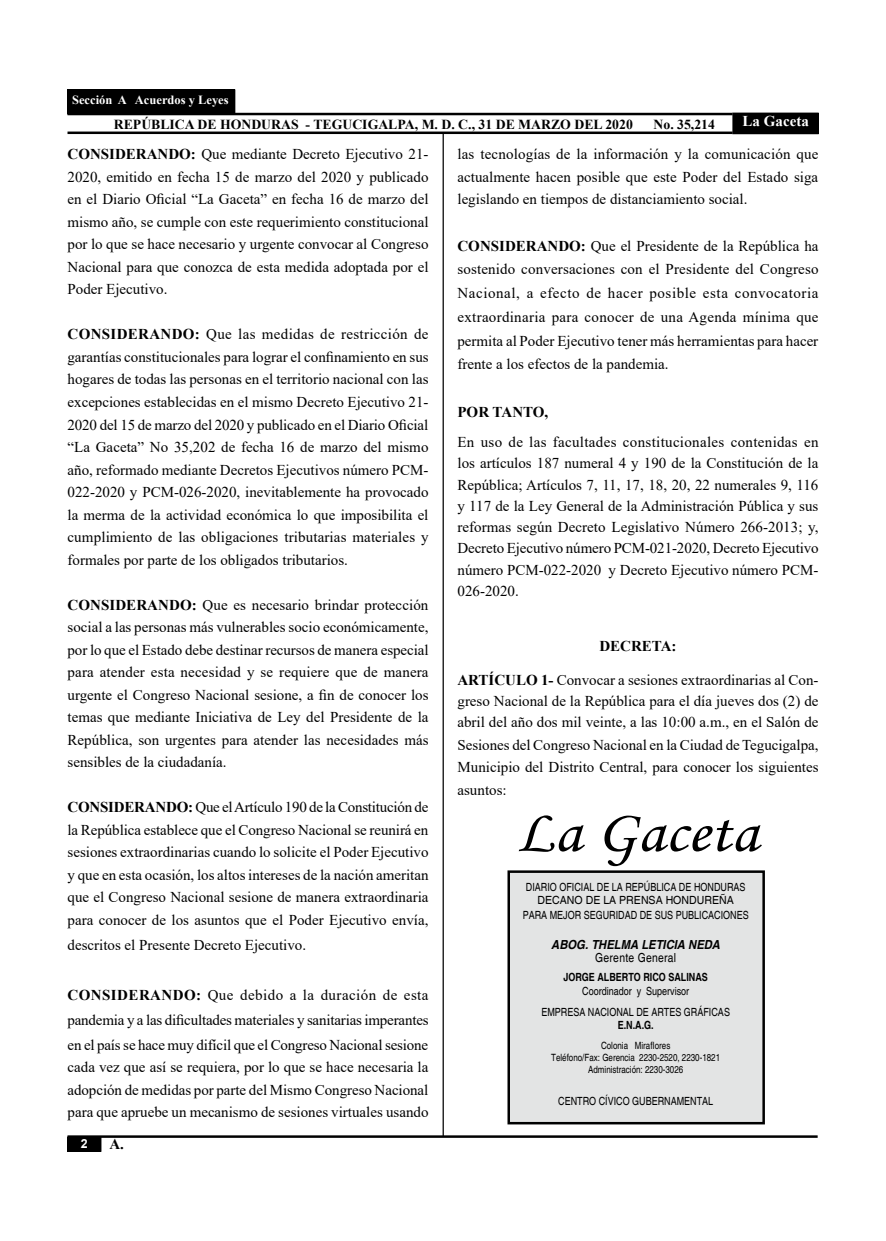
<style>
.page{position:relative;width:886px;height:1241px;background:#fff}
.page>*{position:absolute;margin:0;border:0;box-sizing:border-box;transform-origin:0 0}
.t1{font:60px "Monotype Corsiva";color:#000;scale:1.1 1}
.t2{font:15px/22.5px "Times New Roman";color:#000;text-align:justify}
.t3{font:700 15px "Times New Roman";color:#000}
.t4{font:700 15px "Times New Roman";color:#fff}
.t5{font:700 13.75px "Times New Roman";color:#000}
.t6{font:700 12.5px "Times New Roman";color:#fff}
.t7{font:italic 700 12.5px "Helvetica";color:#000;scale:.9 1}
.t8{font:12.5px "Helvetica";letter-spacing:.025em;color:#000;scale:.83 1}
.t9{font:700 12.5px "Arial";color:#fff}
.t10{font:11.25px/13.5px "Helvetica";color:#000;text-align:center;scale:.8 1}
.t11{font:700 11.25px "Helvetica";color:#000;scale:.8 1}
.t12{font:10px/12px "Helvetica";color:#000;text-align:center;scale:.8 1}
.s1{font-weight:700}
</style>
<div class="page">
<div style="left:68px;top:1136px;width:33px;height:15px;background:#000"></div>
<div style="left:733px;top:113px;width:85px;height:21px;background:#000"></div>
<hr style="left:68px;top:131px;width:664px;height:3px;background:#000">
<hr style="left:68px;top:113px;width:664px;height:2px;background:#000">
<hr style="left:68px;top:1135px;width:750px;height:2px;background:#000">
<div style="left:68px;top:90px;width:167px;height:24px;background:#000"></div>
<hr style="left:442px;top:133px;width:2px;height:1002px;background:#000">
<div style="left:509px;top:871px;width:255px;height:251px;background:#e3e4e4"></div>
<div style="left:507px;top:870px;width:258px;height:254px;border:2px solid #000"></div>
<p class="t6" style="left:72px;top:91px;width:158px">Sección A Acuerdos y Leyes</p>
<p class="t5" style="left:114px;top:114px;width:520px">REPÚBLICA DE HONDURAS - TEGUCIGALPA, M. D. C., 31 DE MARZO DEL 2020</p>
<p class="t5" style="left:653px;top:114px;width:63px">No. 35,214</p>
<p class="t4" style="left:742px;top:110px;width:68px">La Gaceta</p>
<p class="t2" style="left:68px;top:142px;width:362px"><span class="s1">CONSIDERANDO:</span> Que mediante Decreto Ejecutivo 21- 2020, emitido en fecha 15 de marzo del 2020 y publicado en el Diario Oficial “La Gaceta” en fecha 16 de marzo del mismo año, se cumple con este requerimiento constitucional por lo que se hace necesario y urgente convocar al Congreso Nacional para que conozca de esta medida adoptada por el Poder Ejecutivo.</p>
<p class="t2" style="left:68px;top:322px;width:363px"><span class="s1">CONSIDERANDO:</span> Que las medidas de restricción de garantías constitucionales para lograr el confinamiento en sus hogares de todas las personas en el territorio nacional con las excepciones establecidas en el mismo Decreto Ejecutivo 21- 2020 del 15 de marzo del 2020 y publicado en el Diario Oficial “La Gaceta” No 35,202 de fecha 16 de marzo del mismo año, reformado mediante Decretos Ejecutivos número PCM-022-2020 y PCM-026-2020, inevitablemente ha provocado la merma de la actividad económica lo que imposibilita el cumplimiento de las obligaciones tributarias materiales y formales por parte de los obligados tributarios.</p>
<p class="t2" style="left:68px;top:592px;width:363px"><span class="s1">CONSIDERANDO:</span> Que es necesario brindar protección social a las personas más vulnerables socio económicamente, por lo que el Estado debe destinar recursos de manera especial para atender esta necesidad y se requiere que de manera urgente el Congreso Nacional sesione, a fin de conocer los temas que mediante Iniciativa de Ley del Presidente de la República, son urgentes para atender las necesidades más sensibles de la ciudadanía.</p>
<p class="t2" style="left:68px;top:795px;width:363px"><span class="s1">CONSIDERANDO:</span> Que el Artículo 190 de la Constitución de la República establece que el Congreso Nacional se reunirá en sesiones extraordinarias cuando lo solicite el Poder Ejecutivo y que en esta ocasión, los altos intereses de la nación ameritan que el Congreso Nacional sesione de manera extraordinaria para conocer de los asuntos que el Poder Ejecutivo envía,</p>
<p class="t2" style="left:68px;top:932px;width:240px">descritos el Presente Decreto Ejecutivo.</p>
<p class="t2" style="left:68px;top:981px;width:363px;line-height:25px"><span class="s1">CONSIDERANDO:</span> Que debido a la duración de esta pandemia y a las dificultades materiales y sanitarias imperantes en el país se hace muy difícil que el Congreso Nacional sesione</p>
<p class="t2" style="left:68px;top:1055px;width:362px">cada vez que así se requiera, por lo que se hace necesaria la adopción de medidas por parte del Mismo Congreso Nacional para que apruebe un mecanismo de sesiones virtuales usando</p>
<p class="t9" style="left:81px;top:1134px;width:8px">2</p>
<p class="t3" style="left:109px;top:1133px;width:16px">A.</p>
<p class="t2" style="left:457px;top:142px;width:362px">las tecnologías de la información y la comunicación que actualmente hacen posible que este Poder del Estado siga legislando en tiempos de distanciamiento social.</p>
<p class="t2" style="left:457px;top:233px;width:363px;line-height:23.8px"><span class="s1">CONSIDERANDO:</span> Que el Presidente de la República ha sostenido conversaciones con el Presidente del Congreso Nacional, a efecto de hacer posible esta convocatoria extraordinaria para conocer de una Agenda mínima que permita al Poder Ejecutivo tener más herramientas para hacer frente a los efectos de la pandemia.</p>
<p class="t3" style="left:457px;top:401px;width:92px">POR TANTO,</p>
<p class="t2" style="left:457px;top:431px;width:363px;line-height:21.2px">En uso de las facultades constitucionales contenidas en los artículos 187 numeral 4 y 190 de la Constitución de la República; Artículos 7, 11, 17, 18, 20, 22 numerales 9, 116 y 117 de la Ley General de la Administración Pública y sus reformas según Decreto Legislativo Número 266-2013; y, Decreto Ejecutivo número PCM-021-2020, Decreto Ejecutivo número PCM-022-2020 y Decreto Ejecutivo número PCM-026-2020.</p>
<p class="t3" style="left:599px;top:635px;width:79px">DECRETA:</p>
<p class="t2" style="left:457px;top:668px;width:362px;line-height:22px"><span class="s1">ARTÍCULO 1-</span> Convocar a sesiones extraordinarias al Con&shy;greso Nacional de la República para el día jueves dos (2) de abril del año dos mil veinte, a las 10:00 a.m., en el Salón de Sesiones del Congreso Nacional en la Ciudad de Tegucigalpa, Municipio del Distrito Central, para conocer los siguientes asuntos:</p>
<h1 class="t1" style="left:515px;top:795px;width:222px">La Gaceta</h1>
<p class="t10" style="left:526px;top:880px;width:276px">DIARIO OFICIAL DE LA REPÚBLICA DE HONDURAS<br>DECANO DE LA PRENSA HONDUREÑA</p>
<p class="t10" style="left:523px;top:908px;width:284px">PARA MEJOR SEGURIDAD DE SUS PUBLICACIONES</p>
<p class="t7" style="left:551px;top:936px;width:189px">ABOG. THELMA LETICIA NEDA</p>
<p class="t8" style="left:595px;top:949px;width:99px">Gerente General</p>
<p class="t11" style="left:563px;top:970px;width:182px">JORGE ALBERTO RICO SALINAS</p>
<p class="t10" style="left:541px;top:980px;width:237px;line-height:21px">Coordinador y Supervisor<br>EMPRESA NACIONAL DE ARTES GRÁFICAS</p>
<p class="t11" style="left:618px;top:1018px;width:47px">E.N.A.G.</p>
<p class="t12" style="left:551px;top:1039px;width:213px">Colonia MirafIores<br>Teléfono/Fax: Gerencia 2230-2520, 2230-1821<br>Administración: 2230-3026</p>
<p class="t10" style="left:558px;top:1094px;width:195px">CENTRO CÍVICO GUBERNAMENTAL</p>
</div>
